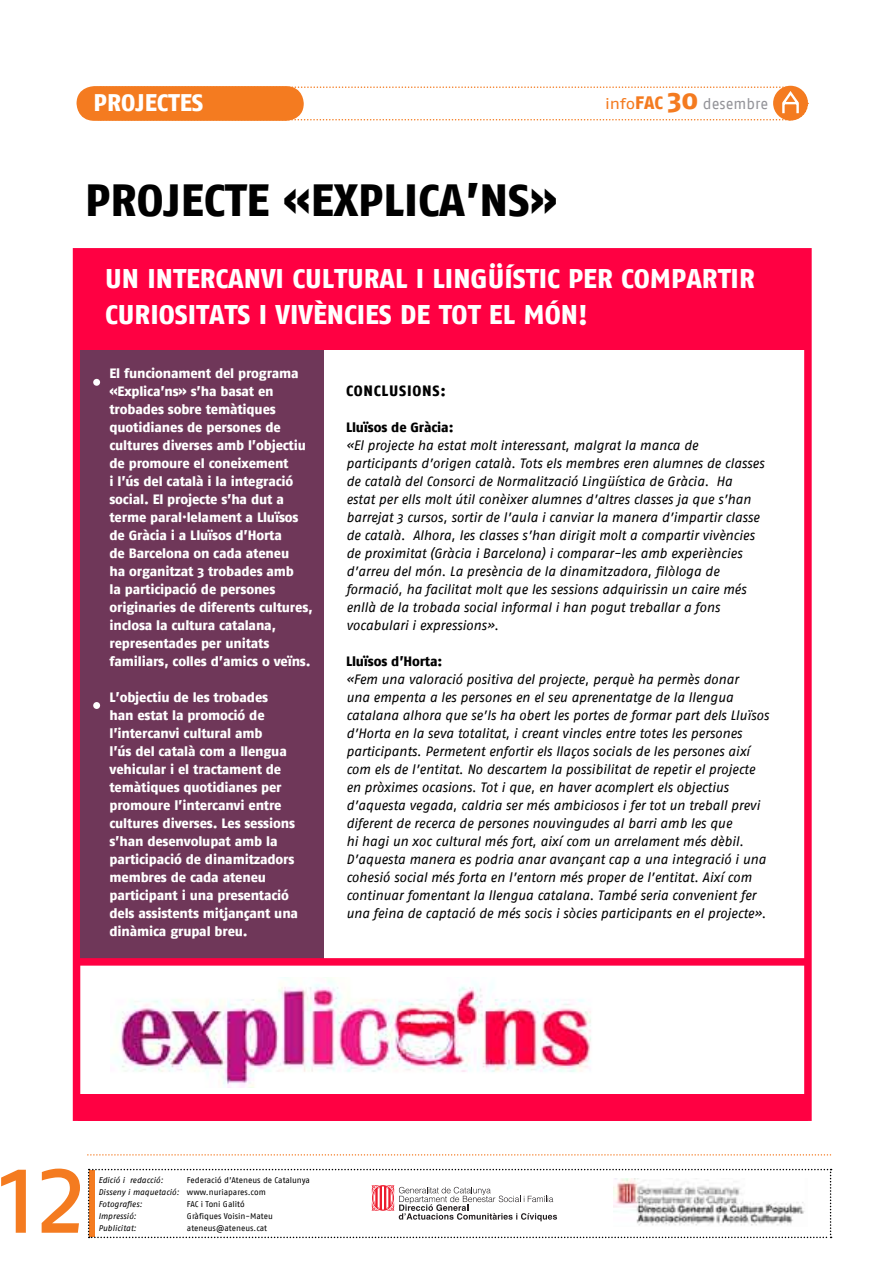
<style>
.page{position:relative;width:893px;height:1263px;background:#fff}
.page>*{position:absolute;margin:0;border:0;box-sizing:border-box;transform-origin:0 0}
.t1{font:112.5px "Fago No";color:#f47b20}
.t2{font:800 45px "Fago No";color:#000}
.t3{font:800 27px "Fago No";color:#fff}
.t4{font:800 24px "Fago No";color:#fff}
.t5{font:15px "Fago No";letter-spacing:-.005em;color:#949499}
.t6{font:800 15px "Fago No";letter-spacing:.05em;color:#000}
.t7{font:italic 13.5px/18px "Fago No";letter-spacing:-.01em;color:#000}
.t8{font:800 13.5px/18px "Fago No";letter-spacing:-.01em;color:#fff}
.t9{font:800 13.5px "Fago No";letter-spacing:-.01em;color:#000}
.t10{font:8.25px/12px "Fago No";color:#000}
.t11{font:italic 8.25px "Fago No";color:#000}
.s1{font-family:"Fago Ex Tf";color:#f47b20}
.s2{font-weight:800;font-size:18px;color:#f47b20}
.s3{font-weight:800;font-size:28.2px;color:#f47b20}
.s4{font-style:italic}
</style>
<div class="page">
<div style="left:77px;top:253px;width:730px;height:97px;background:#ff0042"></div>
<svg style="left:88px;top:1154px;width:743px;height:1px"></svg>
<svg style="left:88px;top:1169px;width:744px;height:69px"></svg>
<svg style="left:77px;top:86px;width:732px;height:35px"></svg>
<div style="left:73px;top:248px;width:739px;height:873px;border:8px solid #ff0042"></div>
<img style="left:117px;top:977px;width:474px;height:111px">
<div style="left:80px;top:350px;width:243px;height:612px;background:#6f3759"></div>
<div style="left:93px;top:379px;width:7px;height:7px;background:#fff;border-radius:50%"></div>
<div style="left:93px;top:702px;width:7px;height:7px;background:#fff;border-radius:50%"></div>
<div style="left:78px;top:1094px;width:730px;height:27px;background:#ff0042"></div>
<div style="left:77px;top:958px;width:731px;height:8px;background:#ff0042"></div>
<h3 class="t4" style="left:94px;top:88px;width:111px">projectes</h3>
<p class="t5" style="left:605px;top:95px;width:165px"><span class="s1">info</span><span class="s2">FAC</span> <span class="s3">30</span> desembre</p>
<h2 class="t2" style="left:85px;top:174px;width:474px">Projecte «Explica’ns»</h2>
<h3 class="t3" style="left:105px;top:262px;width:342px">UN INTERCANVI CULTURAL I LING</h3>
<h3 class="t3" style="left:488px;top:262px;width:255px">ÜÍSTIC PER COM PARTIR</h3>
<h3 class="t3" style="left:105px;top:298px;width:27px">CURIOSI</h3>
<h3 class="t3" style="left:196px;top:298px;width:346px">TATS I VIVÈNCIES DE TOT EL MÓN</h3>
<h3 class="t3" style="left:578px;top:298px;width:11px">!</h3>
<p class="t8" style="left:109px;top:364px;width:205px">El funcionament del programa «Explica’ns» s’ha basat en trobades sobre temàtiques quotidianes de persones de cultures diverses amb l’objectiu de promoure el coneixement<br>i l’ús del català i la integració social. El projecte s’ha dut a terme paral·lelament a Lluïsos de Gràcia i a Lluïsos d’Horta<br>de Barcelona on cada ateneu<br>ha organitzat 3 trobades amb<br>la participació de persones originaries de diferents cultures, inclosa la cultura catalana, representades per unitats familiars, colles d’amics o veïns.</p>
<p class="t8" style="left:109px;top:688px;width:190px">L’objectiu de les trobades<br>han estat la promoció de l’intercanvi cultural amb<br>l’ús del català com a llengua vehicular i el tractament de temàtiques quotidianes per promoure l’intercanvi entre cultures diverses. Les sessions s’han desenvolupat amb la participació de dinamitzadors membres de cada ateneu participant i una presentació dels assistents mitjançant una dinàmica grupal breu.</p>
<p class="t6" style="left:346px;top:382px;width:101px">Conclusions:</p>
<p class="t9" style="left:346px;top:419px;width:109px">Lluïsos de Gràcia:</p>
<p class="t7" style="left:346px;top:436px;width:420px">«El projecte ha estat molt interessant, malgrat la manca de participants d’origen català. Tots els membres eren alumnes de classes de català del Consorci de Normalització Lingüística de Gràcia. Ha estat per ells molt útil conèixer alumnes d’altres classes ja que s’han barrejat 3 cursos, sortir de l’aula i canviar la manera d’impartir classe de català. Alhora, les classes s’han dirigit molt a compartir vivències de proximitat (Gràcia i Barcelona) i comparar-les amb experiències d’arreu del món. La presència de la dinamitzadora, filòloga de formació, ha facilitat molt que les sessions adquirissin un caire més enllà de la trobada social informal i han pogut treballar a fons vocabulari i expressions».</p>
<p class="t9" style="left:346px;top:653px;width:98px">Lluïsos d’Horta:</p>
<p class="t7" style="left:346px;top:670px;width:425px">«Fem una valoració positiva del projecte, perquè ha permès donar<br>una empenta a les persones en el seu aprenentatge de la llengua catalana alhora que se’ls ha obert les portes de formar part dels Lluïsos d’Horta en la seva totalitat, i creant vincles entre totes les persones participants. Permetent enfortir els llaços socials de les persones així com els de l’entitat. No descartem la possibilitat de repetir el projecte en pròximes ocasions. Tot i que, en haver acomplert els objectius d’aquesta vegada, caldria ser més ambiciosos i fer tot un treball previ diferent de recerca de persones nouvingudes al barri amb les que<br>hi hagi un xoc cultural més fort, així com un arrelament més dèbil.<br>D’aquesta manera es podria anar avançant cap a una integració i una cohesió social més forta en l’entorn més proper de l’entitat. Així com continuar fomentant la llengua catalana. També seria convenient fer una feina de captació de més socis i sòcies participants en el projecte».</p>
<h1 class="t1" style="left:0;top:1130px;width:89px">12</h1>
<p class="t11" style="left:98px;top:1175px;width:66px">Edició i redacció:</p>
<p class="t10" style="left:98px;top:1174px;width:213px;text-indent:88px">Federació d’Ateneus de Catalunya<br><span class="s4">Disseny i maquetació:</span> www.nuriapares.com<br><span class="s4">Fotografies:</span></p>
<p class="t10" style="left:187px;top:1198px;width:59px">FAC i Toni Galitó</p>
<p class="t11" style="left:98px;top:1211px;width:39px">Impressió:</p>
<p class="t10" style="left:187px;top:1210px;width:87px">Gràfiques Voisin-Mateu</p>
<p class="t11" style="left:98px;top:1223px;width:39px">Publicitat:</p>
<p class="t10" style="left:187px;top:1222px;width:82px">ateneus@ateneus.cat</p>
</div>
